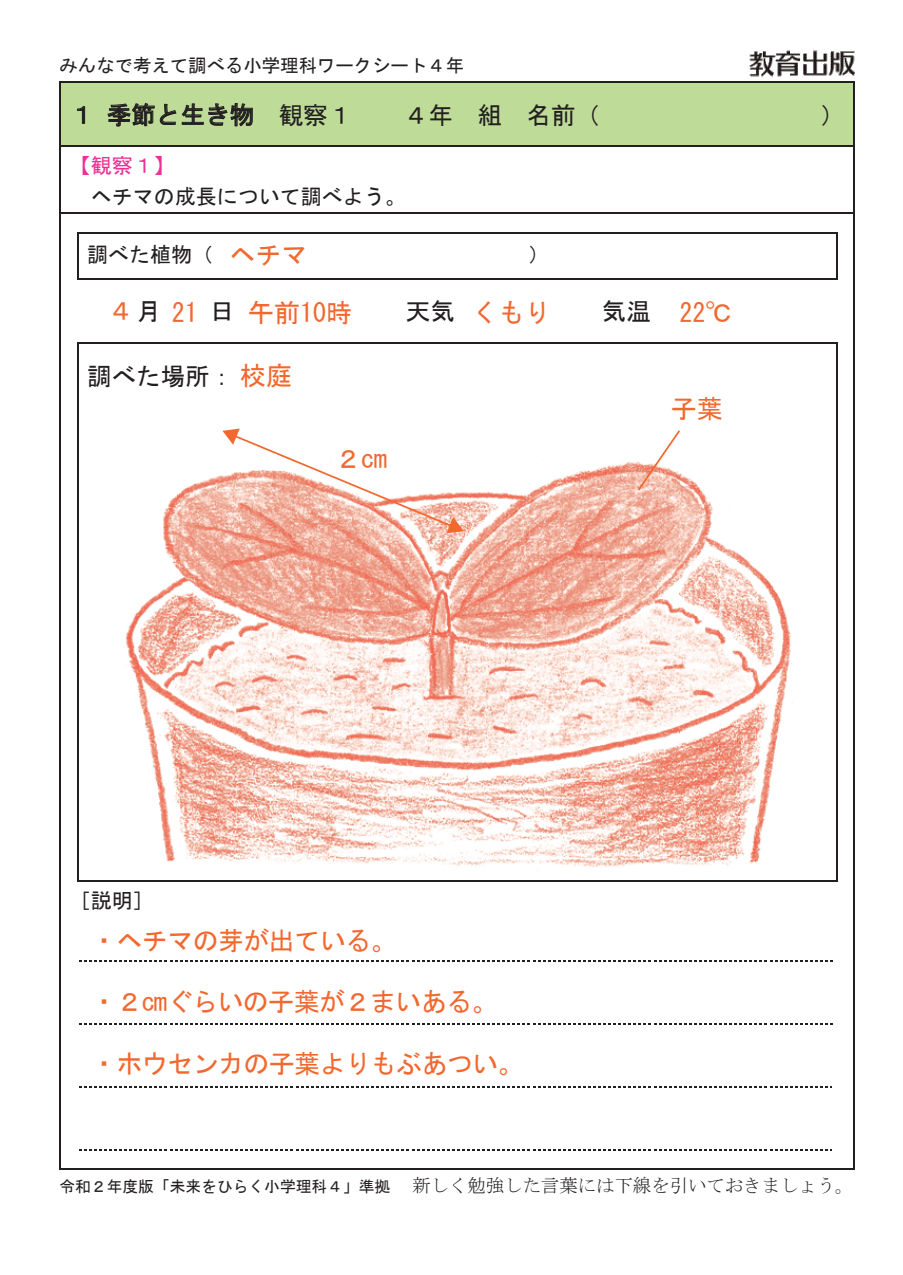
<style>
.page{position:relative;width:903px;height:1275px;background:#fff}
.page>*{position:absolute;margin:0;border:0;box-sizing:border-box;transform-origin:0 0}
.t1{font:26.07px "MS Gothic";letter-spacing:-.025em;color:#f2682e}
.t2{font:24.5px "MS Gothic";color:#231f20}
.t3{font:21px "MS Gothic";color:#231f20}
.t4{font:21px "MS Gothic";color:#ed3194}
.t5{font:18.55px "MS Mincho";color:#231f20}
.t6{font:18.55px "MS Gothic";color:#231f20}
.s1{font-size:24.5px;color:#231f20}
.s2{font-size:26.07px;color:#f2682e}
.s3{font-family:"MS Gothic";font-size:15.75px}
</style>
<div class="page">
<div style="left:61px;top:83px;width:793px;height:63px;background:#bedc98"></div>
<svg style="left:77px;top:106px;width:8px;height:18px"></svg>
<svg style="left:107px;top:103px;width:146px;height:24px"></svg>
<hr style="left:61px;top:81px;width:793px;height:2px;background:#231f20">
<hr style="left:59px;top:83px;width:2px;height:63px;background:#231f20">
<hr style="left:854px;top:83px;width:1px;height:63px;background:#231f20">
<hr style="left:61px;top:146px;width:793px;height:1px;background:#231f20">
<hr style="left:59px;top:149px;width:2px;height:63px;background:#231f20">
<hr style="left:854px;top:149px;width:1px;height:63px;background:#231f20">
<svg style="left:79px;top:960px;width:753px;height:1px"></svg>
<svg style="left:79px;top:1023px;width:753px;height:1px"></svg>
<svg style="left:79px;top:1086px;width:753px;height:1px"></svg>
<svg style="left:79px;top:1149px;width:753px;height:1px"></svg>
<svg style="left:77px;top:232px;width:2px;height:6px"></svg>
<hr style="left:79px;top:232px;width:757px;height:1px;background:#231f20">
<svg style="left:836px;top:232px;width:2px;height:6px"></svg>
<hr style="left:77px;top:238px;width:2px;height:40px;background:#231f20">
<hr style="left:836px;top:238px;width:2px;height:40px;background:#231f20">
<hr style="left:80px;top:278px;width:756px;height:2px;background:#231f20">
<hr style="left:80px;top:342px;width:756px;height:2px;background:#231f20">
<hr style="left:77px;top:344px;width:2px;height:536px;background:#231f20">
<hr style="left:79px;top:880px;width:757px;height:2px;background:#231f20">
<hr style="left:836px;top:344px;width:2px;height:536px;background:#231f20">
<hr style="left:61px;top:212px;width:793px;height:2px;background:#231f20">
<hr style="left:59px;top:216px;width:2px;height:952px;background:#231f20">
<hr style="left:59px;top:1168px;width:795px;height:1px;background:#231f20">
<hr style="left:854px;top:216px;width:1px;height:952px;background:#231f20">
<img style="left:749px;top:50px;width:105px;height:27px">
<img style="left:126px;top:461px;width:667px;height:410px">
<svg style="left:636px;top:430px;width:46px;height:62px"></svg>
<svg style="left:222px;top:429px;width:242px;height:104px"></svg>
<p class="t6" style="left:59px;top:56px;width:406px">みんなで考えて調べる小学理科ワークシート４年</p>
<p class="t2" style="left:70px;top:102px;width:284px">１季節と生き物 観察１</p>
<p class="t2" style="left:404px;top:102px;width:198px">４年 組 名前（</p>
<p class="t2" style="left:820px;top:102px;width:26px">）</p>
<p class="t4" style="left:70px;top:155px;width:107px">【観察１】</p>
<p class="t3" style="left:91px;top:186px;width:317px">ヘチマの成長について調べよう。</p>
<p class="t3" style="left:87px;top:243px;width:128px">調べた植物（</p>
<p class="t3" style="left:528px;top:243px;width:22px">）</p>
<p class="t1" style="left:108px;top:299px;width:91px">４<span class="s1">月</span> 21</p>
<p class="t2" style="left:210px;top:299px;width:26px">日</p>
<p class="t2" style="left:406px;top:299px;width:51px">天気</p>
<p class="t2" style="left:602px;top:299px;width:51px">気温</p>
<p class="t2" style="left:87px;top:364px;width:206px">調べた場所：<span class="s2">校庭</span></p>
<p class="t1" style="left:229px;top:241px;width:80px">ヘチマ</p>
<p class="t1" style="left:248px;top:299px;width:106px">午前10時</p>
<p class="t1" style="left:472px;top:299px;width:80px">くもり</p>
<p class="t1" style="left:679px;top:299px;width:54px">22℃</p>
<p class="t1" style="left:335px;top:445px;width:54px">２cm</p>
<p class="t1" style="left:671px;top:395px;width:54px">子葉</p>
<p class="t3" style="left:70px;top:890px;width:86px">［説明］</p>
<p class="t1" style="left:91px;top:928px;width:307px">・ヘチマの芽が出ている。</p>
<p class="t1" style="left:91px;top:989px;width:408px">・２cmぐらいの子葉が２まいある。</p>
<p class="t1" style="left:91px;top:1050px;width:434px">・ホウセンカの子葉よりもぶあつい。</p>
<p class="t5" style="left:59px;top:1176px;width:796px"><span class="s3">令和２年度版「未来をひらく小学理科４」準拠</span> 新しく勉強した言葉には下線を引いておきましょう。</p>
</div>
